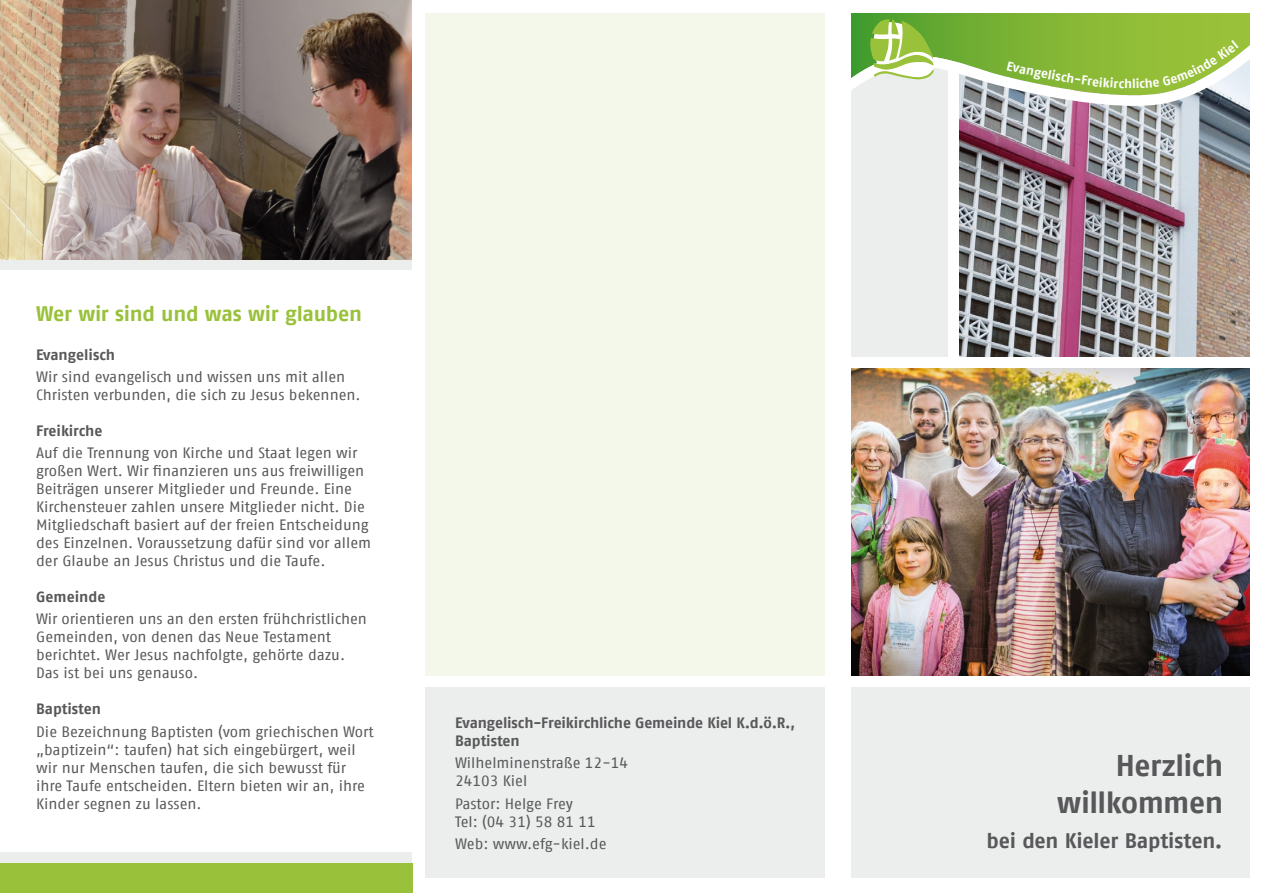
<style>
.page{position:relative;width:1263px;height:893px;background:#fff}
.page>*{position:absolute;margin:0;border:0;box-sizing:border-box;transform-origin:0 0}
.t1{font:700 30px/37.5px "Fago Offc";letter-spacing:-.015em;color:#58585a;text-align:right}
.t2{font:700 21px "Fago Offc";letter-spacing:-.015em;color:#99c13a}
.t3{font:700 21px "Fago Offc";letter-spacing:-.01em;color:#58585a}
.t4{font:15px/18px "Fago Offc";letter-spacing:-.005em;color:#58585a}
.t5{font:700 15px/18px "Fago Offc";letter-spacing:-.005em;color:#58585a}
.t6{font:700 12.9px "Fago Offc";color:#fff}
</style>
<div class="page">
<div style="left:844px;top:682px;width:412px;height:201px;background:#eceded"></div>
<div style="left:846px;top:61px;width:408px;height:381px;background:#eceded"></div>
<img style="left:958px;top:110px;width:292px;height:247px">
<div style="left:418px;top:682px;width:414px;height:211px;background:#eceded"></div>
<div style="left:418px;top:0;width:425px;height:677px;background:#f4f8ea"></div>
<div style="left:0;top:257px;width:412px;height:13px;background:#eceded"></div>
<img style="left:0;top:0;width:412px;height:259px">
<img style="left:850px;top:368px;width:400px;height:308px">
<div style="left:0;top:853px;width:412px;height:12px;background:#eceded"></div>
<div style="left:825px;top:0;width:25px;height:893px;background:#fff"></div>
<div style="left:412px;top:0;width:13px;height:893px;background:#fff"></div>
<div style="left:1250px;top:0;width:13px;height:893px;background:#fff"></div>
<div style="left:412px;top:878px;width:851px;height:15px;background:#fff"></div>
<div style="left:838px;top:676px;width:425px;height:10px;background:#fff"></div>
<div style="left:412px;top:676px;width:438px;height:10px;background:#fff"></div>
<div style="left:838px;top:357px;width:425px;height:11px;background:#fff"></div>
<div style="left:948px;top:65px;width:10px;height:296px;background:#fff"></div>
<div style="left:412px;top:0;width:851px;height:13px;background:#fff"></div>
<div style="left:0;top:863px;width:412px;height:30px;background:#99c13a"></div>
<svg style="left:850px;top:13px;width:400px;height:97px"></svg>
<h2 class="t2" style="left:36px;top:301px;width:327px">Wer wir sind und was wir glauben</h2>
<p class="t5" style="left:36px;top:345px;width:80px">Evangelisch</p>
<p class="t4" style="left:36px;top:368px;width:326px">Wir sind evangelisch und wissen uns mit allen<br>Christen verbunden, die sich zu Jesus bekennen.</p>
<p class="t5" style="left:36px;top:422px;width:68px">Freikirche</p>
<p class="t4" style="left:36px;top:444px;width:336px">Auf die Trennung von Kirche und Staat legen wir großen Wert. Wir finanzieren uns aus freiwilligen Beiträgen unserer Mitglieder und Freunde. Eine Kirchensteuer zahlen unsere Mitglieder nicht. Die Mitgliedschaft basiert auf der freien Entscheidung des Einzelnen. Voraussetzung dafür sind vor allem der Glaube an Jesus Christus und die Taufe.</p>
<p class="t5" style="left:36px;top:588px;width:71px">Gemeinde</p>
<p class="t4" style="left:36px;top:610px;width:332px">Wir orientieren uns an den ersten frühchristlichen Gemeinden, von denen das Neue Testament berichtet. Wer Jesus nachfolgte, gehörte dazu.<br>Das ist bei uns genauso.</p>
<p class="t5" style="left:36px;top:700px;width:66px">Baptisten</p>
<p class="t4" style="left:36px;top:723px;width:339px">Die Bezeichnung Baptisten (vom griechischen Wort „baptizein“: taufen) hat sich eingebürgert, weil wir nur Menschen taufen, die sich bewusst für ihre Taufe entscheiden. Eltern bieten wir an, ihre Kinder segnen zu lassen.</p>
<p class="t5" style="left:455px;top:714px;width:342px">Evangelisch-Freikirchliche Gemeinde Kiel K.d.ö.R.,<br>Baptisten</p>
<p class="t4" style="left:455px;top:754px;width:175px">Wilhelminenstraße 12-14<br>24103 Kiel</p>
<p class="t4" style="left:455px;top:795px;width:142px">Pastor: Helge Frey<br>Tel: (04 31) 58 81 11</p>
<p class="t4" style="left:455px;top:835px;width:153px">Web: www.efg-kiel.de</p>
<p class="t6" style="left:1035px;top:64px;width:24px;rotate:11deg">geli</p>
<p class="t6" style="left:1132px;top:76px;width:5px">l</p>
<h1 class="t1" style="left:1057px;top:747px;width:167px">Herzlich willkommen</h1>
<h2 class="t3" style="left:987px;top:828px;width:237px">bei den Kieler Baptisten.</h2>
</div>
